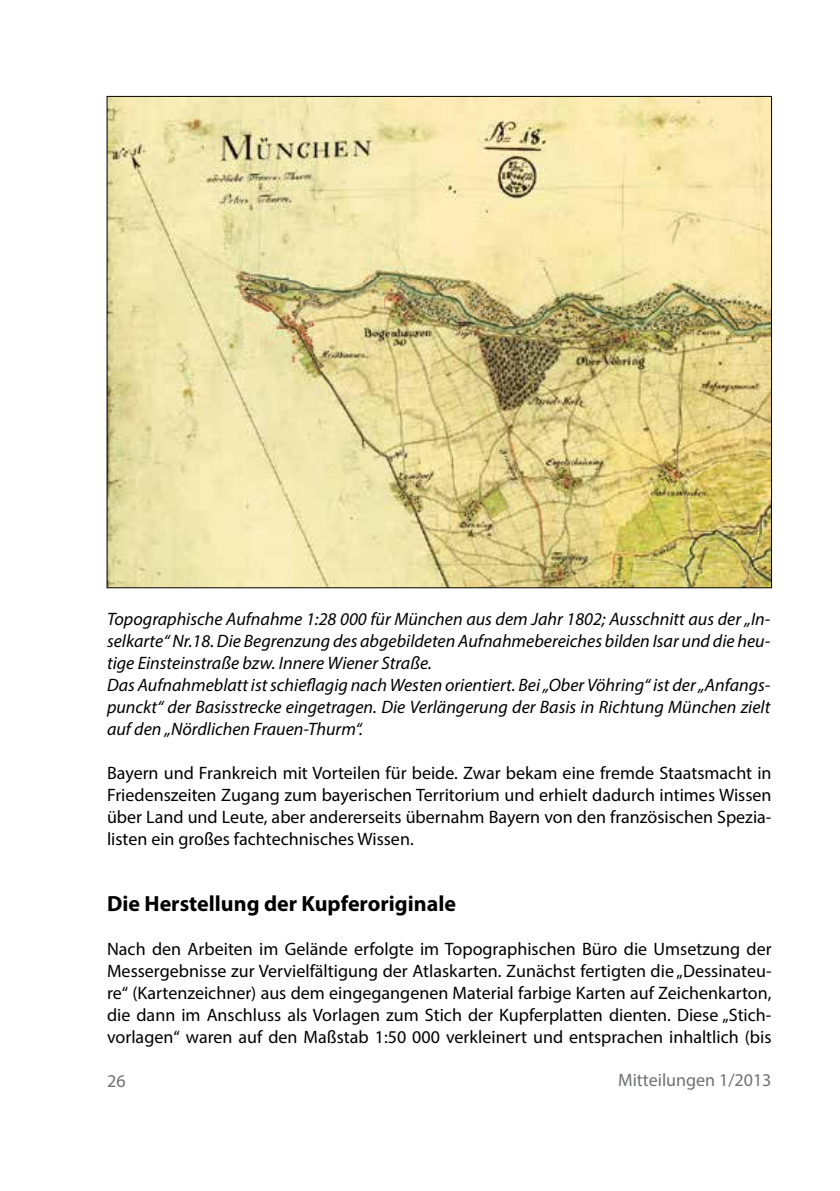
<style>
.page{position:relative;width:840px;height:1191px;background:#fff}
.page>*{position:absolute;margin:0;border:0;box-sizing:border-box;transform-origin:0 0}
.t1{font:700 22px "Myriad Pro";color:#000}
.t2{font:18px/22px "Myriad Pro";color:#000;text-align:justify}
.t3{font:italic 18px/22px "Myriad Pro";color:#000}
.t4{font:18px "Myriad Pro";color:#707172}
</style>
<div class="page">
<img style="left:109px;top:98px;width:660px;height:488px">
<p class="t3" style="left:107px;top:607px;width:664px">Topographische Aufnahme 1:28 000 für München aus dem Jahr 1802; Ausschnitt aus der „In&shy;selkarte“ Nr.18. Die Begrenzung des abgebildeten Aufnahmebereiches bilden Isar und die heu&shy;tige Einsteinstraße bzw. Innere Wiener Straße.<br>Das Aufnahmeblatt ist schieflagig nach Westen orientiert. Bei „Ober Vöhring“ ist der „Anfangs&shy;punckt“ der Basisstrecke eingetragen. Die Verlängerung der Basis in Richtung München zielt auf den „Nördlichen Frauen-Thurm“.</p>
<p class="t2" style="left:107px;top:761px;width:665px">Bayern und Frankreich mit Vorteilen für beide. Zwar bekam eine fremde Staatsmacht in Friedenszeiten Zugang zum bayerischen Territorium und erhielt dadurch intimes Wissen über Land und Leute, aber andererseits übernahm Bayern von den französischen Spezia&shy;listen ein großes fachtechnisches Wissen.</p>
<p class="t1" style="left:107px;top:889px;width:350px">Die Herstellung der Kupferoriginale</p>
<p class="t2" style="left:107px;top:937px;width:665px">Nach den Arbeiten im Gelände erfolgte im Topographischen Büro die Umsetzung der Messergebnisse zur Vervielfältigung der Atlaskarten. Zunächst fertigten die „Dessinateu&shy;re“ (Kartenzeichner) aus dem eingegangenen Material farbige Karten auf Zeichenkarton, die dann im Anschluss als Vorlagen zum Stich der Kupferplatten dienten. Diese „Stich&shy;vorlagen“ waren auf den Maßstab 1:50 000 verkleinert und entsprachen inhaltlich (bis</p>
<p class="t4" style="left:107px;top:1069px;width:20px">26</p>
<p class="t4" style="left:617px;top:1068px;width:155px">Mitteilungen 1/2013</p>
</div>
